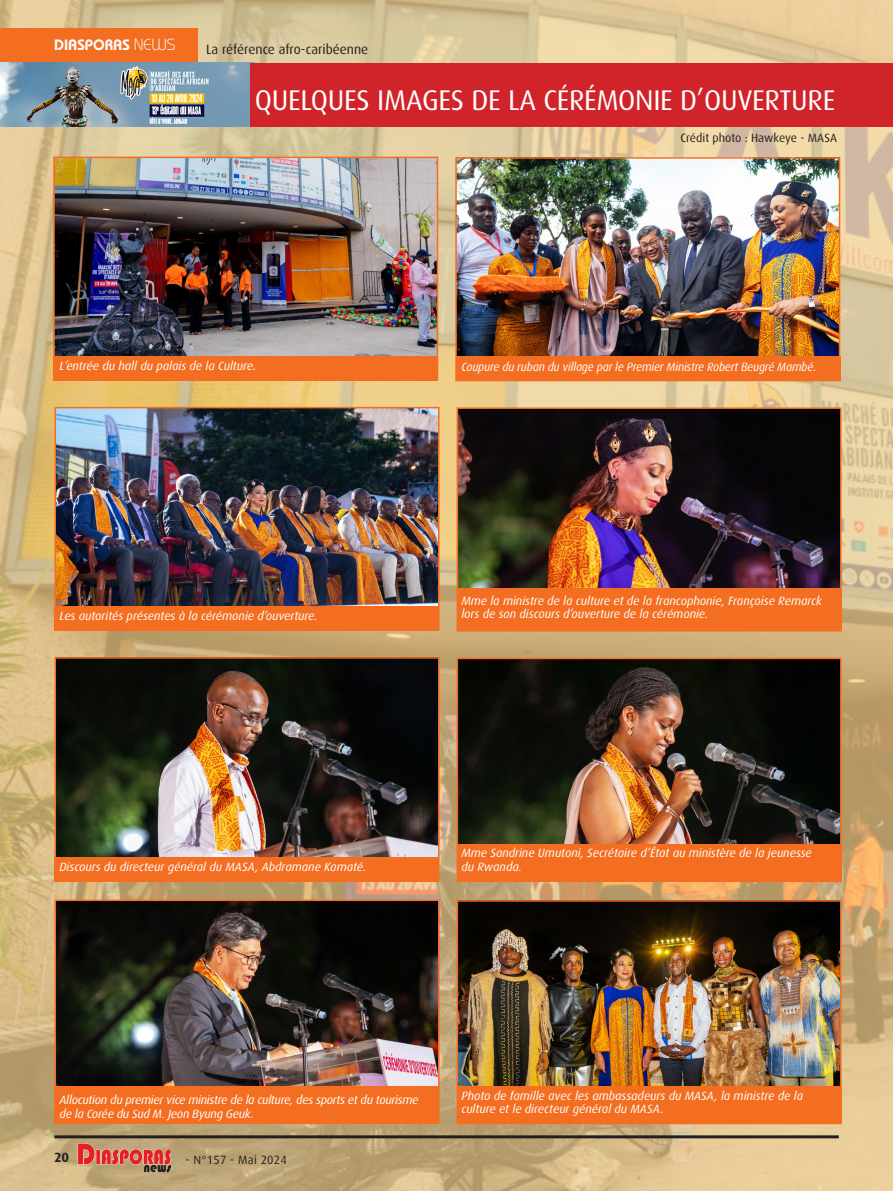
<style>
.page{position:relative;width:893px;height:1191px;background:#fff}
.page>*{position:absolute;margin:0;border:0;box-sizing:border-box;transform-origin:0 0}
.t1{font:28.5px "Dax";letter-spacing:-.01em;color:#fff}
.t2{font:600 15px "Bauhaus";color:#fff}
.t3{font:13.5px "Dax";color:#231f20}
.t4{font:700 13.5px "Dax";color:#231f20}
.t5{font:italic 12px/13.5px "Dax";color:#fff}
.t6{font:italic 12px/13.5px "Dax";letter-spacing:-.02em;color:#fff}
.t7{font:italic 12px "Dax";color:#fff;scale:.95 1}
.t8{font:12px "Dax";color:#231f20}
.t9{font:12px "Dax";letter-spacing:.02em;color:#231f20}
.s1{font-weight:300}
</style>
<div class="page">
<img style="left:0;top:0;width:893px;height:1191px">
<hr style="left:54px;top:1135px;width:785px;height:3px;background:#231f20">
<svg style="left:78px;top:1143px;width:93px;height:29px;background:#c9745e"></svg>
<div style="left:0;top:28px;width:197px;height:35px;background:#f36e21"></div>
<img style="left:0;top:63px;width:250px;height:64px">
<div style="left:250px;top:63px;width:643px;height:64px;background:#d1232a"></div>
<img style="left:56px;top:160px;width:379px;height:196px">
<div style="left:53px;top:157px;width:385px;height:224px;border:2px solid #f36e21"></div>
<img style="left:458px;top:160px;width:379px;height:196px">
<div style="left:455px;top:157px;width:385px;height:224px;border:2px solid #f36e21"></div>
<img style="left:58px;top:410px;width:378px;height:196px">
<div style="left:55px;top:407px;width:384px;height:224px;border:2px solid #f36e21"></div>
<img style="left:460px;top:410px;width:379px;height:178px">
<div style="left:457px;top:407px;width:385px;height:224px;border:2px solid #f36e21"></div>
<img style="left:58px;top:660px;width:378px;height:197px">
<div style="left:55px;top:657px;width:384px;height:224px;border:2px solid #f36e21"></div>
<img style="left:460px;top:660px;width:379px;height:184px">
<div style="left:457px;top:657px;width:385px;height:224px;border:2px solid #f36e21"></div>
<img style="left:58px;top:902px;width:378px;height:184px">
<div style="left:55px;top:899px;width:384px;height:224px;border:2px solid #f36e21"></div>
<img style="left:460px;top:903px;width:379px;height:183px">
<div style="left:457px;top:900px;width:385px;height:224px;border:2px solid #f36e21"></div>
<div style="left:53px;top:356px;width:385px;height:24px;background:#f36e21"></div>
<div style="left:55px;top:606px;width:384px;height:24px;background:#f36e21"></div>
<div style="left:55px;top:857px;width:384px;height:24px;background:#f36e21"></div>
<div style="left:55px;top:1086px;width:384px;height:37px;background:#f36e21"></div>
<div style="left:456px;top:356px;width:385px;height:24px;background:#f36e21"></div>
<div style="left:457px;top:588px;width:385px;height:42px;background:#f36e21"></div>
<div style="left:457px;top:844px;width:385px;height:37px;background:#f36e21"></div>
<div style="left:457px;top:1086px;width:385px;height:37px;background:#f36e21"></div>
<p class="t2" style="left:54px;top:35px;width:123px">DIASPORAS <span class="s1">NEWS</span></p>
<p class="t3" style="left:206px;top:42px;width:164px">La référence afro-caribéenne</p>
<p class="t1" style="left:255px;top:84px;width:582px">QUELQUES IMAGES DE LA CÉRÉMONIE D’OUVERTURE</p>
<p class="t5" style="left:60px;top:359px;width:198px">L’entrée du hall du palais de la Culture.</p>
<p class="t5" style="left:60px;top:609px;width:260px">Les autorités présentes à la cérémonie d’ouverture.</p>
<p class="t8" style="left:680px;top:131px;width:158px">Crédit photo : Hawkeye - MASA</p>
<p class="t7" style="left:461px;top:360px;width:375px">Coupure du ruban du village par le Premier Ministre Robert Beugré Mambé.</p>
<p class="t5" style="left:461px;top:594px;width:362px">Mme la ministre de la culture et de la francophonie, Françoise Remarck lors de son discours d’ouverture de la cérémonie.</p>
<p class="t5" style="left:60px;top:860px;width:308px">Discours du directeur général du MASA, Abdramane Kamaté.</p>
<p class="t5" style="left:461px;top:846px;width:352px">Mme Sandrine Umutoni, Secrétaire d’État au ministère de la jeunesse du Rwanda.</p>
<p class="t6" style="left:60px;top:1093px;width:361px">Allocution du premier vice ministre de la culture, des sports et du tourisme de la Corée du Sud M. Jeon Byung Geuk.</p>
<p class="t4" style="left:54px;top:1149px;width:17px">20</p>
<p class="t9" style="left:186px;top:1153px;width:103px">- N°157 - Mai 2024</p>
<p class="t5" style="left:461px;top:1088px;width:343px">Photo de famille avec les ambassadeurs du MASA, la ministre de la culture et le directeur général du MASA.</p>
</div>
